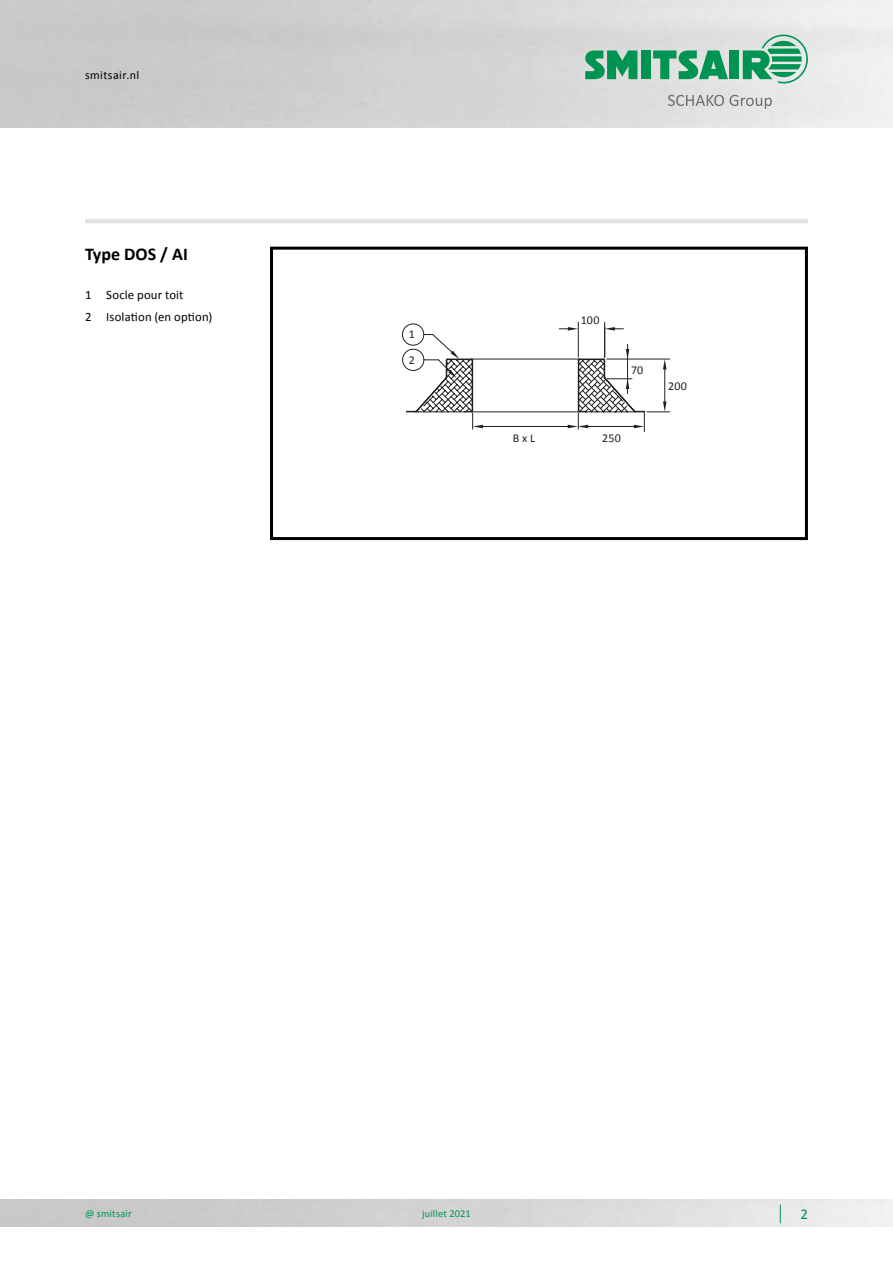
<style>
.page{position:relative;width:893px;height:1263px;background:#fff}
.page>*{position:absolute;margin:0;border:0;box-sizing:border-box;transform-origin:0 0}
.t1{font:700 18px "Calibri";color:#000}
.t2{font:15px "Calibri";color:#009453}
.t3{font:12.75px/21.8px "Calibri";letter-spacing:.01em;color:#000}
.t4{font:12px/25px "Calibri";letter-spacing:.015em;color:#231f20}
.t5{font:12px "Calibri";letter-spacing:.035em;color:#000}
.t6{font:10.5px "Calibri";letter-spacing:.015em;color:#009453}
</style>
<div class="page">
<img style="left:0;top:0;width:893px;height:128px">
<svg style="left:668px;top:95px;width:104px;height:14px"></svg>
<div style="left:641px;top:50px;width:9px;height:29px;background:#009453"></div>
<svg style="left:585px;top:50px;width:52px;height:29px;background:#39a676"></svg>
<div style="left:730px;top:50px;width:9px;height:29px;background:#009453"></div>
<svg style="left:653px;top:50px;width:75px;height:29px;background:#59b28b"></svg>
<svg style="left:743px;top:35px;width:65px;height:48px;background:#79bfa0"></svg>
<hr style="left:85px;top:219px;width:723px;height:4px;background:#e3e3e3">
<svg style="left:780px;top:1204px;width:1px;height:19px"></svg>
<div style="left:270px;top:247px;width:538px;height:293px;border:3px solid #000"></div>
<hr style="left:604px;top:322px;width:1px;height:36px;background:#231f20">
<hr style="left:578px;top:322px;width:1px;height:35px;background:#231f20">
<svg style="left:406px;top:327px;width:264px;height:104px"></svg>
<div style="left:402px;top:324px;width:22px;height:21px;border:1px solid #231f20;border-radius:50%"></div>
<div style="left:402px;top:349px;width:22px;height:22px;border:1px solid #231f20;border-radius:50%"></div>
<p class="t5" style="left:85px;top:67px;width:56px">smitsair.nl</p>
<h1 class="t1" style="left:85px;top:241px;width:104px">Type DOS / AI</h1>
<p class="t3" style="left:85px;top:283px;width:129px">1 Socle pour toit<br>2 Isolation (en option)</p>
<p class="t4" style="left:409px;top:322px;width:8px">1<br>2</p>
<p class="t4" style="left:581px;top:307px;width:20px">100</p>
<p class="t4" style="left:631px;top:357px;width:14px">70</p>
<p class="t4" style="left:513px;top:425px;width:24px">B x L</p>
<p class="t4" style="left:602px;top:425px;width:20px">250</p>
<p class="t4" style="left:668px;top:373px;width:20px">200</p>
<p class="t6" style="left:85px;top:1206px;width:48px">@ smitsair</p>
<p class="t2" style="left:800px;top:1203px;width:9px">2</p>
<p class="t6" style="left:422px;top:1206px;width:50px">juillet 2021</p>
</div>
